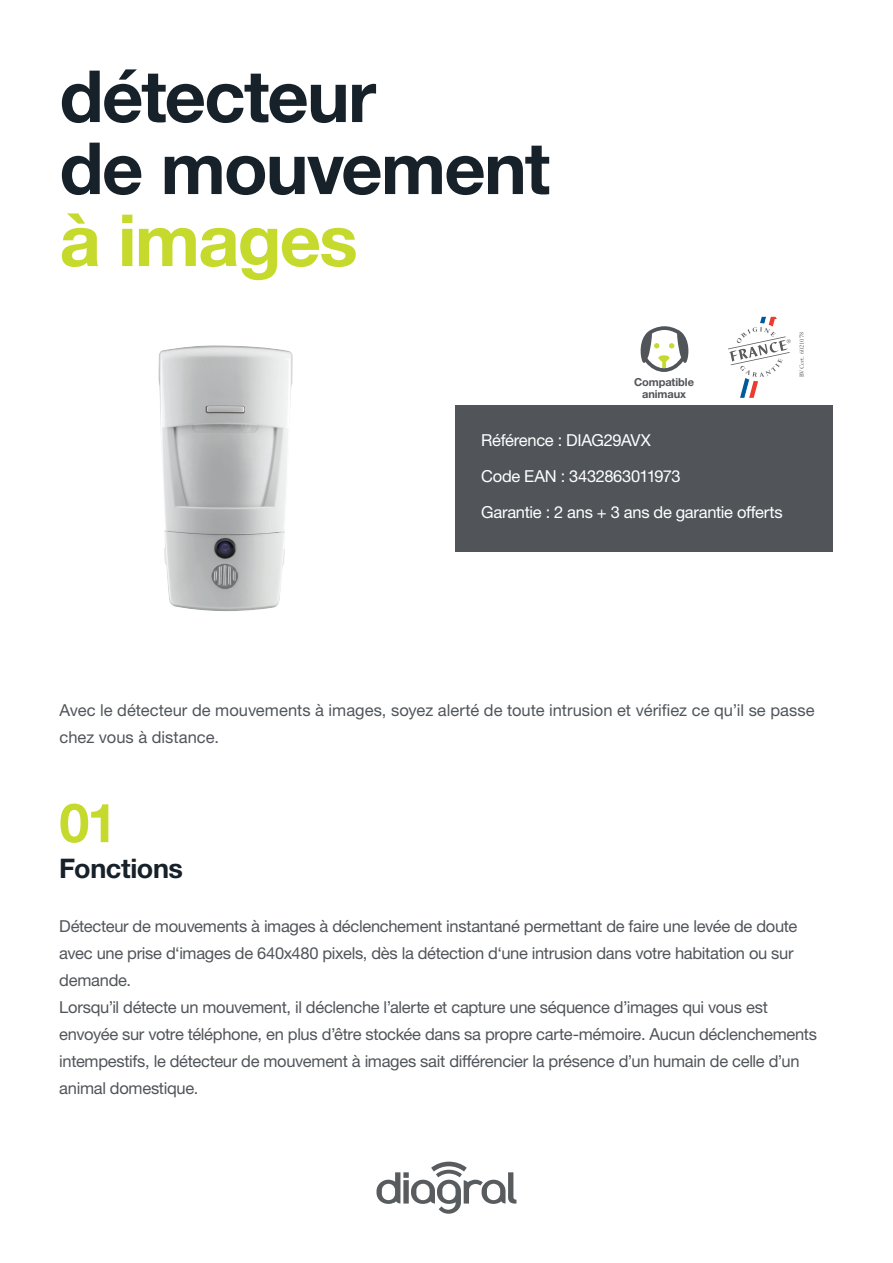
<style>
.page{position:relative;width:893px;height:1263px;background:#fff}
.page>*{position:absolute;margin:0;border:0;box-sizing:border-box;transform-origin:0 0}
.hager_Headline_48pt{font:700 72px "Helvetica Neue LTW1 G";letter-spacing:-.025em;color:#16212a}
.hager_Headline_48pt-2{font:700 72px "Helvetica Neue LTW1 G";letter-spacing:-.025em;color:#c6d92d}
.t1{font:700 54px "Helvetica Neue LTW1 G";color:#c6d92d}
.t2{font:700 27px "Helvetica Neue LTW1 G";letter-spacing:-.015em;color:#16212a}
.t3{font:16.5px/27px "Helvetica Neue LTW1 G";letter-spacing:-.02em;color:#51555a}
.t4{font:16.5px/27px "Helvetica Neue LTW1 G";color:#51555a}
.t5{font:16.5px "Helvetica Neue LTW1 G";letter-spacing:-.02em;color:#fff}
.t6{font:700 11.1px/12.3px "Helvetica Neue LTW1 G";letter-spacing:-.01em;color:#515459;text-align:center}
.t7{font:7.05px "Perpetua";letter-spacing:-.005em;color:#5a5a5d}
</style>
<div class="page">
<svg style="left:376px;top:1161px;width:140px;height:53px"></svg>
<div style="left:456px;top:406px;width:377px;height:146px;background:#51555a"></div>
<img style="left:158px;top:345px;width:135px;height:266px">
<svg style="left:728px;top:317px;width:63px;height:81px"></svg>
<svg style="left:640px;top:326px;width:49px;height:46px"></svg>
<p class="hager_Headline_48pt" style="left:60px;top:52px;width:318px">détecteur</p>
<p class="hager_Headline_48pt" style="left:60px;top:124px;width:492px">de mouvement</p>
<p class="hager_Headline_48pt-2" style="left:60px;top:196px;width:300px">à images</p>
<p class="t6" style="left:634px;top:375px;width:61px">Compatible animaux</p>
<p class="t5" style="left:481px;top:430px;width:171px">Référence : DIAG29AVX</p>
<p class="t5" style="left:481px;top:466px;width:201px">Code EAN : 3432863011973</p>
<p class="t5" style="left:481px;top:502px;width:303px">Garantie : 2 ans + 3 ans de garantie offerts</p>
<p class="t7" style="left:797px;top:377px;width:47px;rotate:-90deg">BVCert. 6021078</p>
<p class="t4" style="left:60px;top:697px;width:757px">Avec le détecteur de mouvements à images, soyez alerté de toute intrusion et vérifiez ce qu’il se passe chez vous à distance.</p>
<p class="t1" style="left:59px;top:789px;width:59px">01</p>
<p class="t2" style="left:59px;top:852px;width:125px">Fonctions</p>
<p class="t3" style="left:59px;top:913px;width:739px">Détecteur de mouvements à images à déclenchement instantané permettant de faire une levée de doute avec une prise d‘images de 640x480 pixels, dès la détection d‘une intrusion dans votre habitation ou sur demande.</p>
<p class="t3" style="left:59px;top:994px;width:759px">Lorsqu’il détecte un mouvement, il déclenche l’alerte et capture une séquence d’images qui vous est envoyée sur votre téléphone, en plus d’être stockée dans sa propre carte-mémoire. Aucun déclenchements intempestifs, le détecteur de mouvement à images sait différencier la présence d’un humain de celle d’un animal domestique.</p>
</div>
